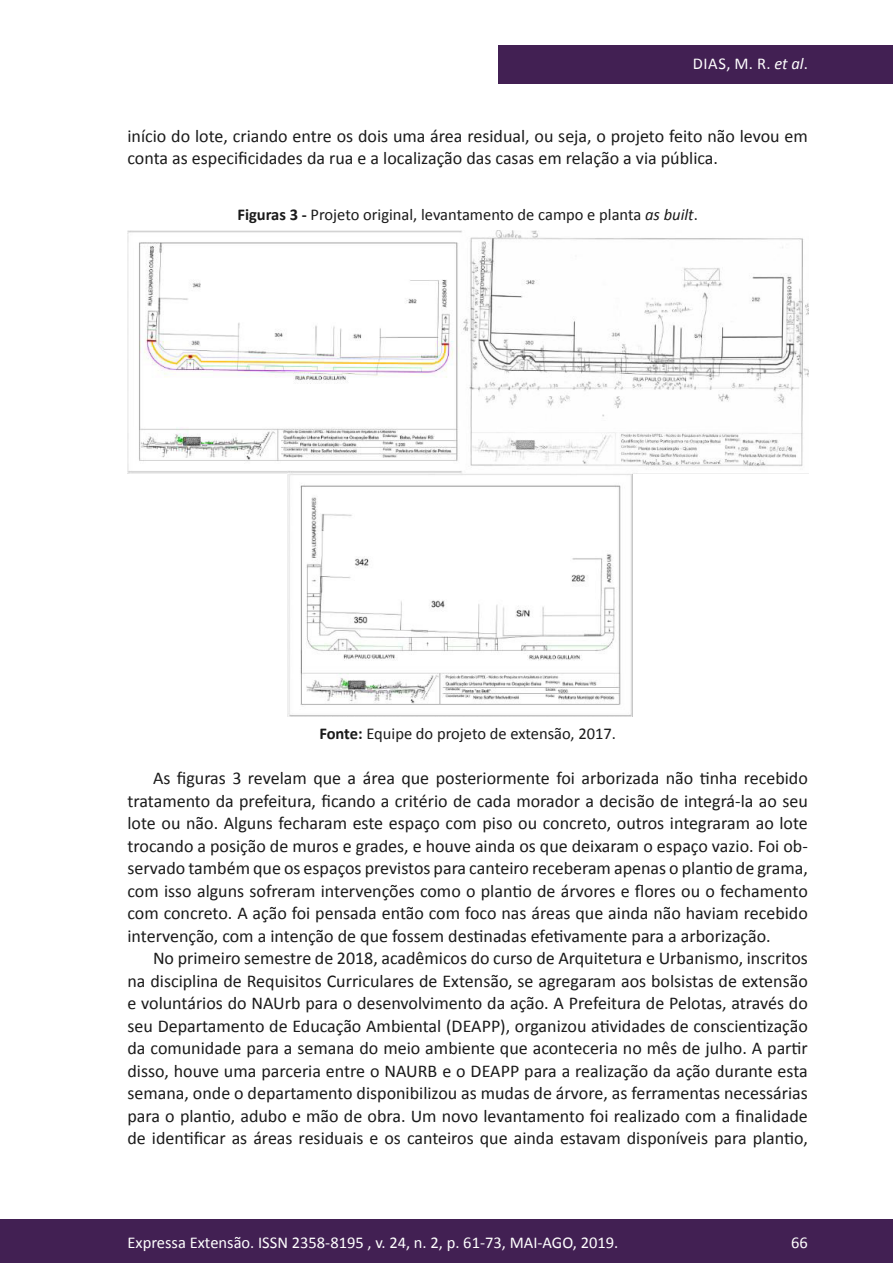
<style>
.page{position:relative;width:893px;height:1263px;background:#fff}
.page>*{position:absolute;margin:0;border:0;box-sizing:border-box;transform-origin:0 0}
.texto{font:18px/22.5px "Calibri";color:#1a1a1a;text-align:justify}
.legenda{font:16.5px "Calibri";color:#1a1a1a}
.t1{font:16.5px "Calibri";color:#fff}
.s1{font-style:italic}
.s2{font-weight:700}
</style>
<div class="page">
<div style="left:0;top:1219px;width:893px;height:44px;background:#422053"></div>
<div style="left:498px;top:45px;width:395px;height:39px;background:#422053"></div>
<img style="left:127px;top:230px;width:681px;height:486px">
<p class="t1" style="left:693px;top:53px;width:117px">DIAS, M. R. <span class="s1">et al</span>.</p>
<p class="texto" style="left:128px;top:125px;width:682px">início do lote, criando entre os dois uma área residual, ou seja, o projeto feito não levou em conta as especificidades da rua e a localização das casas em relação a via pública.</p>
<p class="legenda" style="left:237px;top:204px;width:462px"><span class="s2">Figuras 3 -</span> Projeto original, levantamento de campo e planta <span class="s1">as built</span>.</p>
<p class="legenda" style="left:319px;top:723px;width:298px"><span class="s2">Fonte:</span> Equipe do projeto de extensão, 2017.</p>
<p class="texto" style="left:128px;top:767px;width:682px;text-indent:26px">As figuras 3 revelam que a área que posteriormente foi arborizada não tinha recebido tratamento da prefeitura, ficando a critério de cada morador a decisão de integrá-la ao seu lote ou não. Alguns fecharam este espaço com piso ou concreto, outros integraram ao lote trocando a posição de muros e grades, e houve ainda os que deixaram o espaço vazio. Foi ob&shy;servado também que os espaços previstos para canteiro receberam apenas o plantio de grama, com isso alguns sofreram intervenções como o plantio de árvores e flores ou o fechamento com concreto. A ação foi pensada então com foco nas áreas que ainda não haviam recebido intervenção, com a intenção de que fossem destinadas efetivamente para a arborização.</p>
<p class="texto" style="left:128px;top:947px;width:682px;text-indent:26px">No primeiro semestre de 2018, acadêmicos do curso de Arquitetura e Urbanismo, inscritos na disciplina de Requisitos Curriculares de Extensão, se agregaram aos bolsistas de extensão e voluntários do NAUrb para o desenvolvimento da ação. A Prefeitura de Pelotas, através do seu Departamento de Educação Ambiental (DEAPP), organizou atividades de conscientização da comunidade para a semana do meio ambiente que aconteceria no mês de julho. A partir disso, houve uma parceria entre o NAURB e o DEAPP para a realização da ação durante esta semana, onde o departamento disponibilizou as mudas de árvore, as ferramentas necessárias para o plantio, adubo e mão de obra. Um novo levantamento foi realizado com a finalidade de identificar as áreas residuais e os canteiros que ainda estavam disponíveis para plantio,</p>
<p class="t1" style="left:128px;top:1231px;width:492px">Expressa Extensão. ISSN 2358-8195 , v. 24, n. 2, p. 61-73, MAI-AGO, 2019.</p>
<p class="t1" style="left:791px;top:1231px;width:18px">66</p>
</div>
